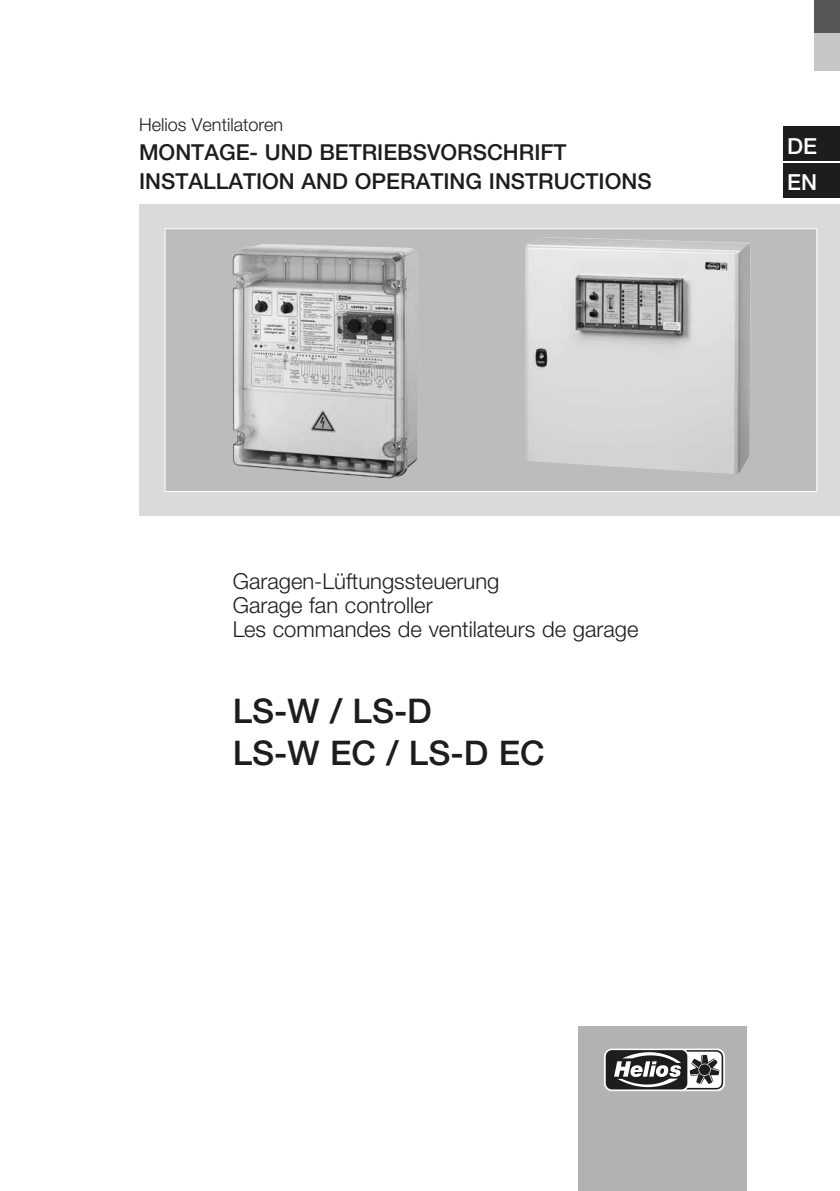
<style>
.page{position:relative;width:840px;height:1191px;background:#fff}
.page>*{position:absolute;margin:0;border:0;box-sizing:border-box;transform-origin:0 0}
.t1{font:500 34px/42.4px "Helvetica Neue LTW1 G";color:#1d1d1b}
.t2{font:500 22.2px "Helvetica Neue LTW1 G";color:#fff}
.t3{font:300 22px/24px "Helvetica Neue LTW1 G";color:#1d1d1b}
.t4{font:500 22px/29px "Helvetica Neue LTW1 G";color:#1d1d1b}
.t5{font:300 18px "Helvetica Neue LTW1 G";color:#1d1d1b}
</style>
<div class="page">
<div style="left:814px;top:0;width:25px;height:71px;background:#c6c6c6"></div>
<div style="left:814px;top:0;width:25px;height:33px;background:#575756"></div>
<div style="left:578px;top:1026px;width:168px;height:165px;background:#b3b2b2"></div>
<svg style="left:604px;top:1049px;width:120px;height:41px;background:#797978"></svg>
<div style="left:139px;top:204px;width:700px;height:312px;background:#dadada"></div>
<div style="left:164px;top:228px;width:652px;height:264px;background:#bcbcbc;border:1px solid #fff"></div>
<div style="left:782px;top:163px;width:57px;height:34px;background:#1d1d1b"></div>
<img style="left:232px;top:244px;width:185px;height:234px">
<div style="left:782px;top:127px;width:57px;height:34px;background:#1d1d1b"></div>
<img style="left:525px;top:237px;width:225px;height:237px">
<p class="t5" style="left:139px;top:114px;width:145px">Helios Ventilatoren</p>
<p class="t4" style="left:139px;top:138px;width:514px">MONTAGE- UND BETRIEBSVORSCHRIFT<br>INSTALLATION AND OPERATING INSTRUCTIONS</p>
<p class="t2" style="left:786px;top:132px;width:31px">DE</p>
<p class="t2" style="left:786px;top:169px;width:31px">EN</p>
<p class="t3" style="left:232px;top:568px;width:407px">Garagen-Lüftungssteuerung<br>Garage fan controller<br>Les commandes de ventilateurs de garage</p>
<h1 class="t1" style="left:232px;top:689px;width:313px">LS-W / LS-D<br>LS-W EC / LS-D EC</h1>
</div>
